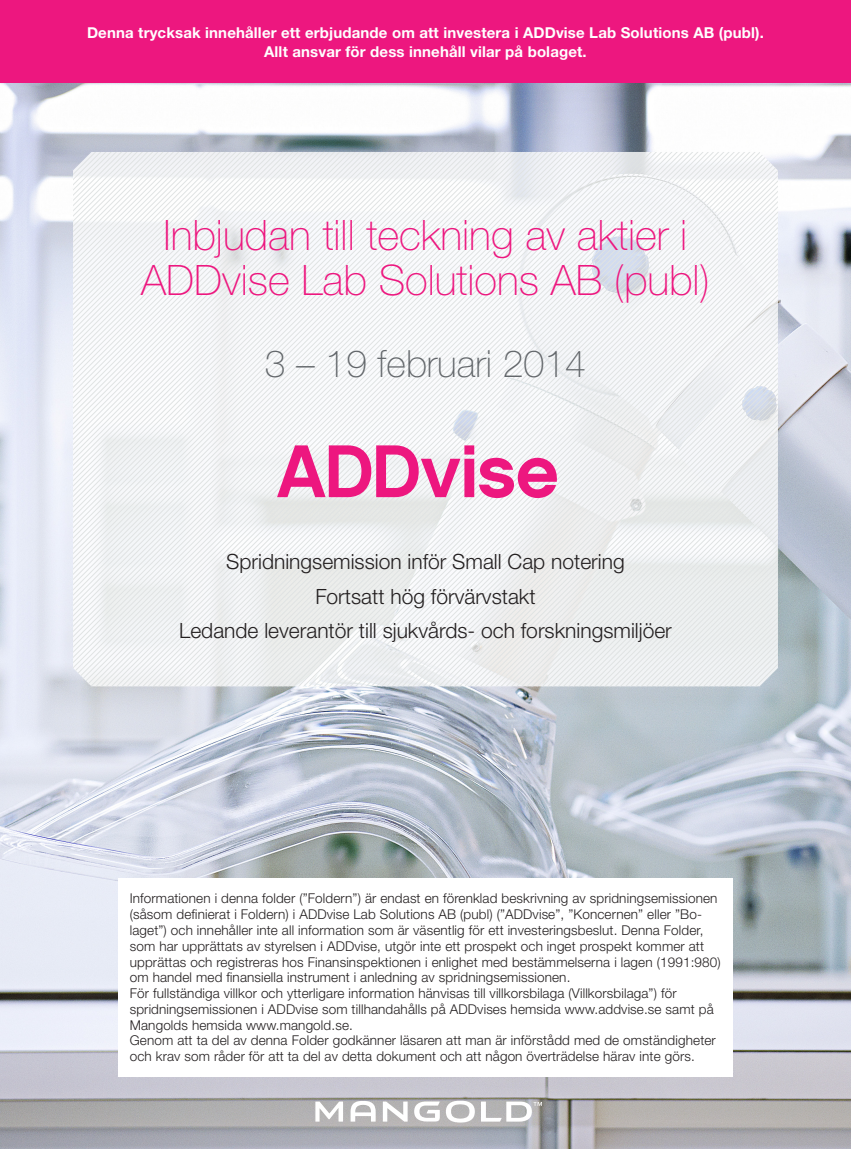
<style>
.page{position:relative;width:851px;height:1149px;background:#fff}
.page>*{position:absolute;margin:0;border:0;box-sizing:border-box;transform-origin:0 0}
.Huvudrubrik{font:100 42px/45px "Helvetica Neue";color:#ed177f;text-align:center}
.Huvudrubrik-2{font:100 37.5px "Helvetica Neue";color:#63676b}
.Huvudrubrik-3{font:300 21px "Helvetica Neue";color:#231f20}
.Bröd{font:700 15px "Helvetica Neue";letter-spacing:.01em;color:#fff}
.Bröd-2{font:300 13.5px/15.8px "Helvetica Neue";letter-spacing:.01em;color:#231f20}
</style>
<div class="page">
<img style="left:0;top:83px;width:850px;height:1065px">
<svg style="left:73px;top:152px;width:704px;height:411px"></svg>
<svg style="left:73px;top:563px;width:704px;height:123px"></svg>
<div style="left:118px;top:877px;width:614px;height:199px;background:#fff"></div>
<svg style="left:277px;top:445px;width:281px;height:53px"></svg>
<svg style="left:315px;top:1101px;width:28px;height:20px"></svg>
<svg style="left:383px;top:1101px;width:24px;height:20px"></svg>
<svg style="left:350px;top:1100px;width:25px;height:21px"></svg>
<svg style="left:446px;top:1100px;width:29px;height:22px"></svg>
<svg style="left:414px;top:1101px;width:26px;height:20px"></svg>
<svg style="left:481px;top:1101px;width:61px;height:20px"></svg>
<div style="left:0;top:0;width:850px;height:83px;background:#ed177f"></div>
<p class="Bröd" style="left:87px;top:23px;width:678px">Denna trycksak innehåller ett erbjudande om att investera i ADDvise Lab Solutions AB (publ).</p>
<p class="Bröd" style="left:264px;top:42px;width:324px">Allt ansvar för dess innehåll vilar på bolaget.</p>
<p class="Huvudrubrik" style="left:141px;top:213px;width:570px">Inbjudan till teckning av aktier i<br>ADDvise Lab Solutions AB (publ)</p>
<p class="Huvudrubrik-2" style="left:265px;top:342px;width:323px">3 – 19 februari 2014</p>
<p class="Huvudrubrik-3" style="left:226px;top:548px;width:400px">Spridningsemission inför Small Cap notering</p>
<p class="Huvudrubrik-3" style="left:315px;top:583px;width:222px">Fortsatt hög förvärvstakt</p>
<p class="Huvudrubrik-3" style="left:179px;top:617px;width:494px">Ledande leverantör till sjukvårds- och forskningsmiljöer</p>
<p class="Bröd-2" style="left:130px;top:890px;width:592px">Informationen i denna folder (”Foldern”) är endast en förenklad beskrivning av spridningsemissionen (såsom definierat i Foldern) i ADDvise Lab Solutions AB (publ) (”ADDvise”, ”Koncernen” eller ”Bo&shy;laget”) och innehåller inte all information som är väsentlig för ett investeringsbeslut. Denna Folder, som har upprättats av styrelsen i ADDvise, utgör inte ett prospekt och inget prospekt kommer att upprättas och registreras hos Finansinspektionen i enlighet med bestämmelserna i lagen (1991:980) om handel med finansiella instrument i anledning av spridningsemissionen.</p>
<p class="Bröd-2" style="left:130px;top:984px;width:585px">För fullständiga villkor och ytterligare information hänvisas till villkorsbilaga (Villkorsbilaga”) för spridningsemissionen i ADDvise som tillhandahålls på ADDvises hemsida www.addvise.se samt på<br>Mangolds hemsida www.mangold.se.</p>
<p class="Bröd-2" style="left:130px;top:1032px;width:587px">Genom att ta del av denna Folder godkänner läsaren att man är införstådd med de omständigheter och krav som råder för att ta del av detta dokument och att någon överträdelse härav inte görs.</p>
</div>
